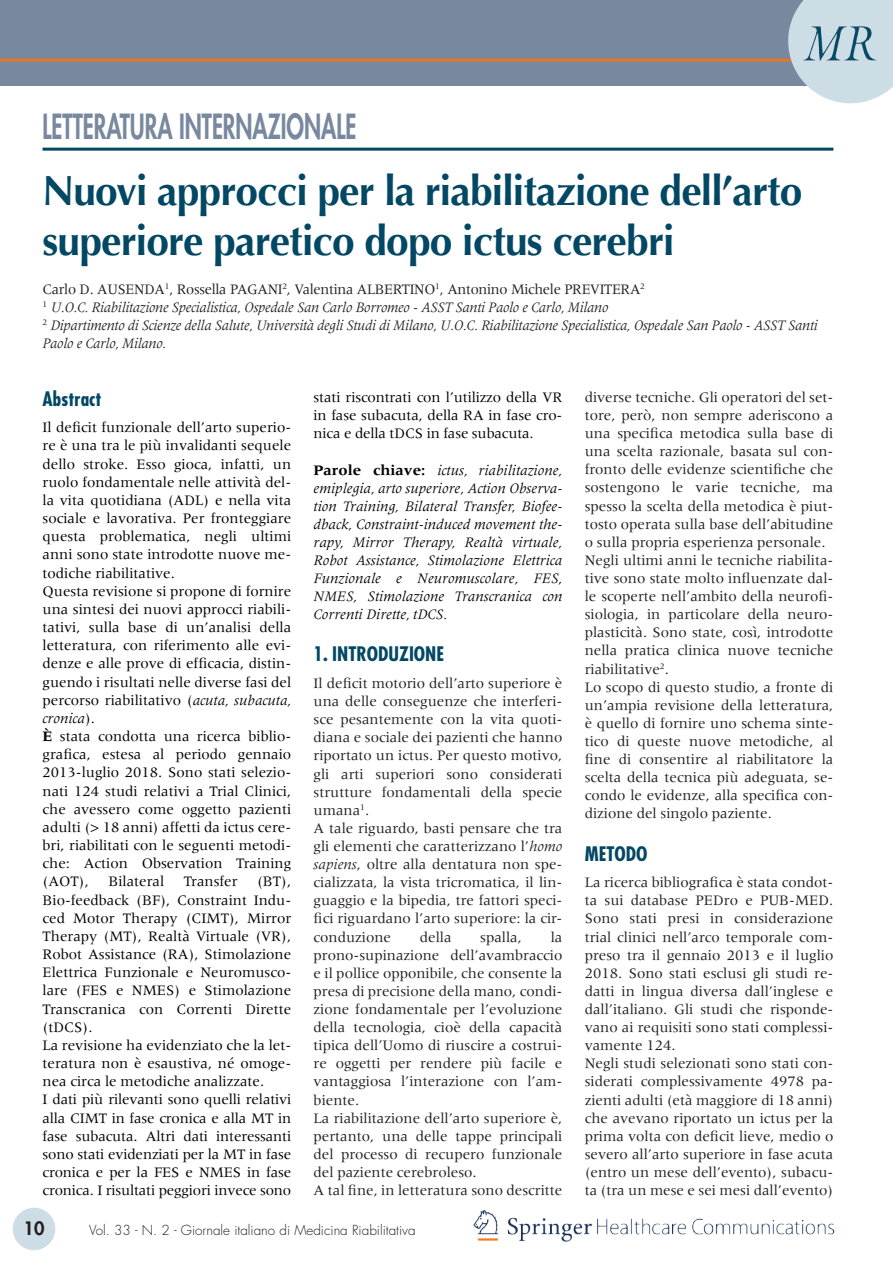
<style>
.page{position:relative;width:893px;height:1263px;background:#fff}
.page>*{position:absolute;margin:0;border:0;box-sizing:border-box;transform-origin:0 0}
.t1{font:700 42px/50.4px "Optima";letter-spacing:-.02em;color:#024865}
.t2{font:800 33.75px "Futura";color:#78889e;scale:.67 1}
.t3{font:700 condensed 19.5px "Futura";color:#024865}
.t4{font:800 18px "Futura";color:#231f20}
.t5{font:15px/18.1px "Meridien";color:#231f20}
.t6{font:15px/18.1px "Meridien";color:#000001}
.t7{font:italic 15px/18px "Meridien";letter-spacing:-.02em;color:#231f20}
.t8{font:italic 15px/18.1px "Meridien";color:#000001;text-align:justify}
.t9{font:300 13.5px "Futura";color:#231f20}
.s1{font-style:normal}
.s2{font-style:italic}
.s3{font-weight:700}
.s4{font-weight:700;font-style:normal}
</style>
<div class="page">
<div style="left:0;top:0;width:893px;height:85px;background:#78889e"></div>
<hr style="left:0;top:59px;width:804px;height:3px;background:#e27725">
<svg style="left:788px;top:0;width:105px;height:103px;background:#c1d3dd"></svg>
<hr style="left:43px;top:148px;width:790px;height:3px;background:#024865">
<img style="left:473px;top:1210px;width:362px;height:32px">
<div style="left:13px;top:1208px;width:42px;height:42px;background:#cddde6;border-radius:50%"></div>
<h2 class="t2" style="left:43px;top:104px;width:470px">LETTERATURA INTERNAZIONALE</h2>
<h1 class="t1" style="left:43px;top:166px;width:761px">Nuovi approcci per la riabilitazione dell’arto superiore paretico dopo ictus cerebri</h1>
<p class="t7" style="left:43px;top:281px;width:777px"><span class="s1">Carlo D. AUSENDA</span><sup>1</sup><span class="s1">, Rossella PAGANI</span><sup>2</sup><span class="s1">, Valentina ALBERTINO</span><sup>1</sup><span class="s1">, Antonino Michele PREVITERA</span><sup>2<br>1</sup> U.O.C. Riabilitazione Specialistica, Ospedale San Carlo Borromeo - ASST Santi Paolo e Carlo, Milano<br><sup>2</sup> Dipartimento di Scienze della Salute, Università degli Studi di Milano, U.O.C. Riabilitazione Specialistica, Ospedale San Paolo - ASST Santi Paolo e Carlo, Milano.</p>
<h3 class="t3" style="left:43px;top:386px;width:60px">Abstract</h3>
<p class="t6" style="left:43px;top:418px;width:250px">Il deficit funzionale dell’arto superio&shy;re è una tra le più invalidanti sequele dello stroke. Esso gioca, infatti, un ruolo fondamentale nelle attività del&shy;la vita quotidiana (ADL) e nella vita sociale e lavorativa. Per fronteggiare questa problematica, negli ultimi anni sono state introdotte nuove me&shy;todiche riabilitative.<br>Questa revisione si propone di fornire una sintesi dei nuovi approcci riabili&shy;tativi, sulla base di un’analisi della letteratura, con riferimento alle evi&shy;denze e alle prove di efficacia, distin&shy;guendo i risultati nelle diverse fasi del percorso riabilitativo (<span class="s2">acuta, subacuta, cronica</span>).<br><span class="s3">È</span> stata condotta una ricerca biblio&shy;grafica, estesa al periodo gennaio 2013-luglio 2018. Sono stati selezio&shy;nati 124 studi relativi a Trial Clinici, che avessero come oggetto pazienti adulti (&gt; 18 anni) affetti da ictus cere&shy;bri, riabilitati con le seguenti metodi&shy;che: Action Observation Training (AOT),</p>
<p class="t6" style="left:108px;top:872px;width:57px">Bilateral</p>
<p class="t6" style="left:184px;top:872px;width:55px">Transfer</p>
<p class="t6" style="left:43px;top:872px;width:250px;text-indent:215px">(BT), Bio-feedback (BF), Constraint Indu&shy;ced Motor Therapy (CIMT), Mirror Therapy (MT), Realtà Virtuale (VR), Robot Assistance (RA), Stimolazione Elettrica Funzionale e Neuromusco&shy;lare (FES e NMES) e Stimolazione Transcranica con Correnti Dirette (tDCS).<br>La revisione ha evidenziato che la let&shy;teratura non è esaustiva, né omoge&shy;nea circa le metodiche analizzate.<br>I dati più rilevanti sono quelli relativi alla CIMT in fase cronica e alla MT in fase subacuta. Altri dati interessanti sono stati evidenziati per la MT in fase cronica e per la FES e NMES in fase cronica. I risultati peggiori invece sono</p>
<p class="t6" style="left:314px;top:388px;width:250px;text-align:justify">stati riscontrati con l’utilizzo della VR in fase subacuta, della RA in fase cro&shy;nica e della tDCS in fase subacuta.</p>
<p class="t8" style="left:314px;top:461px;width:250px"><span class="s4">Parole chiave:</span> ictus, riabilitazione, emiplegia, arto superiore, Action Observa&shy;tion Training, Bilateral Transfer, Biofee&shy;dback, Constraint-induced movement the&shy;rapy, Mirror Therapy, Realtà virtuale, Robot Assistance, Stimolazione Elettrica Funzionale e Neuromuscolare, FES, NMES, Stimolazione Transcranica con Correnti Dirette, tDCS.</p>
<h3 class="t3" style="left:314px;top:642px;width:132px">1. INTRODUZIONE</h3>
<p class="t5" style="left:314px;top:674px;width:250px">Il deficit motorio dell’arto superiore è una delle conseguenze che interferi&shy;sce pesantemente con la vita quoti&shy;diana e sociale dei pazienti che hanno riportato un ictus. Per questo motivo, gli arti superiori sono considerati strutture fondamentali della specie umana<sup>1</sup>.<br>A tale riguardo, basti pensare che tra gli elementi che caratterizzano l’<span class="s2">homo sapiens</span>, oltre alla dentatura non spe&shy;cializzata, la vista tricromatica, il lin&shy;guaggio e la bipedia, tre fattori speci&shy;fici riguardano l’arto superiore: la cir&shy;conduzione</p>
<p class="t5" style="left:314px;top:927px;width:250px;text-indent:237px">la prono-supinazione dell’avambraccio e il pollice opponibile, che consente la presa di precisione della mano, condi&shy;zione fondamentale per l’evoluzione della tecnologia, cioè della capacità tipica dell’Uomo di riuscire a costrui&shy;re oggetti per rendere più facile e vantaggiosa l’interazione con l’am&shy;biente.<br>La riabilitazione dell’arto superiore è, pertanto, una delle tappe principali del processo di recupero funzionale del paziente cerebroleso.<br>A tal fine, in letteratura sono descritte</p>
<p class="t5" style="left:420px;top:927px;width:33px">della</p>
<p class="t5" style="left:480px;top:927px;width:43px">spalla,</p>
<p class="t4" style="left:24px;top:1216px;width:22px">10</p>
<p class="t9" style="left:89px;top:1221px;width:328px">Vol. 33 - N. 2 - Giornale italiano di Medicina Riabilitativa</p>
<p class="t5" style="left:585px;top:388px;width:250px">diverse tecniche. Gli operatori del set&shy;tore, però, non sempre aderiscono a una specifica metodica sulla base di una scelta razionale, basata sul con&shy;fronto delle evidenze scientifiche che sostengono le varie tecniche, ma spesso la scelta della metodica è piut&shy;tosto operata sulla base dell’abitudine o sulla propria esperienza personale.<br>Negli ultimi anni le tecniche riabilita&shy;tive sono state molto influenzate dal&shy;le scoperte nell’ambito della neurofi&shy;siologia, in particolare della neuro&shy;plasticità. Sono state, così, introdotte nella pratica clinica nuove tecniche riabilitative<sup>2</sup>.<br>Lo scopo di questo studio, a fronte di un’ampia revisione della letteratura, è quello di fornire uno schema sinte&shy;tico di queste nuove metodiche, al fine di consentire al riabilitatore la scelta della tecnica più adeguata, se&shy;condo le evidenze, alla specifica con&shy;dizione del singolo paziente.</p>
<h3 class="t3" style="left:585px;top:841px;width:64px">METODO</h3>
<p class="t5" style="left:585px;top:873px;width:250px">La ricerca bibliografica è stata condot&shy;ta sui database PEDro e PUB-MED.<br>Sono stati presi in considerazione trial clinici nell’arco temporale com&shy;preso tra il gennaio 2013 e il luglio 2018. Sono stati esclusi gli studi re&shy;datti in lingua diversa dall’inglese e dall’italiano. Gli studi che risponde&shy;vano ai requisiti sono stati complessi&shy;vamente 124.<br>Negli studi selezionati sono stati con&shy;siderati complessivamente 4978 pa&shy;zienti adulti (età maggiore di 18 anni) che avevano riportato un ictus per la prima volta con deficit lieve, medio o severo all’arto superiore in fase acuta (entro un mese dell’evento), subacu&shy;ta (tra un mese e sei mesi dall’evento)</p>
</div>
